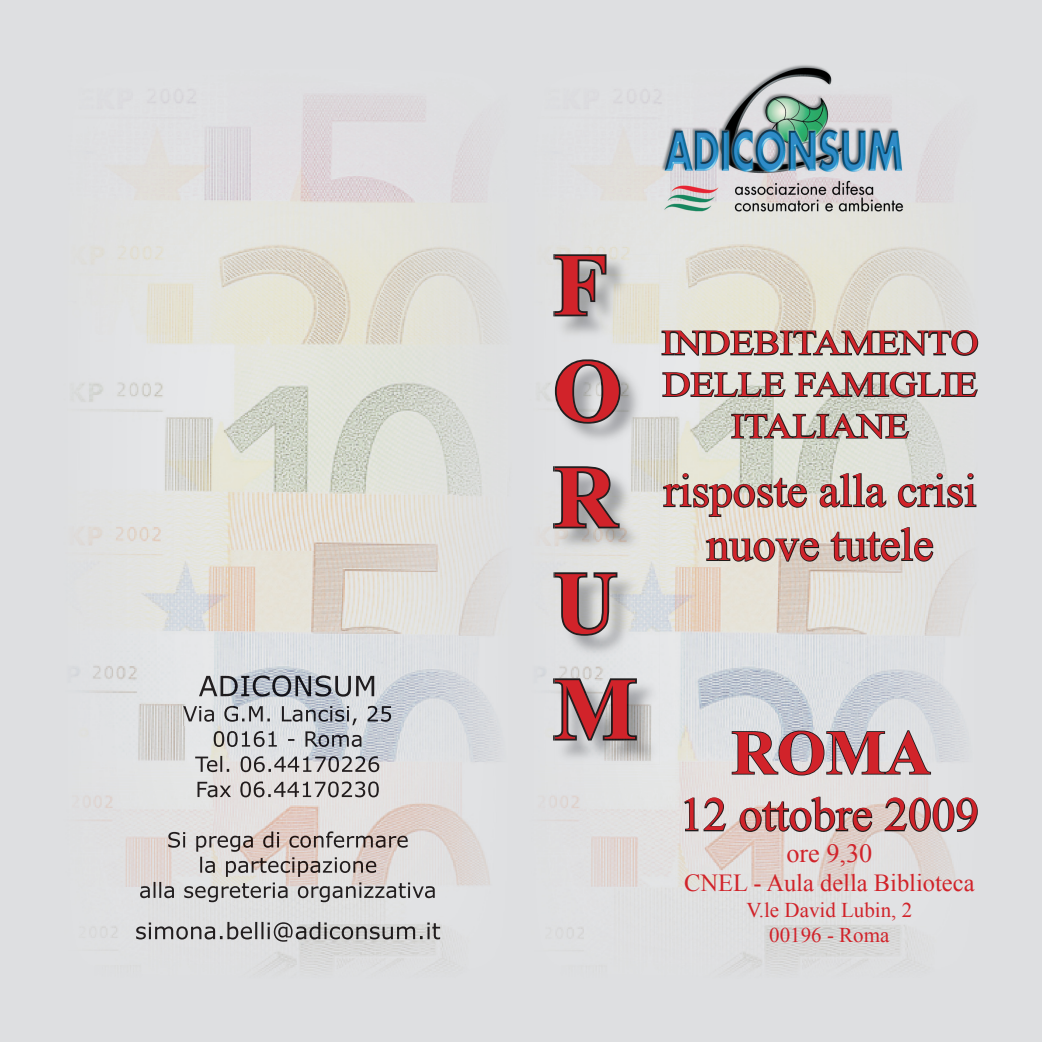
<style>
.page{position:relative;width:1042px;height:1042px;background:#dedfe1}
.page>*{position:absolute;margin:0;border:0;box-sizing:border-box;transform-origin:0 0}
.t1{font:700 88.38px/106px "Times New Roman";color:#d1232a}
.t2{font:700 63px "Times New Roman";color:#d1232a}
.t3{font:47.25px "Times New Roman";color:#d1232a}
.t4{font:46.2px/53.9px "Times New Roman";color:#d1232a;text-align:center}
.t5{font:34.65px/41.6px "Times New Roman";color:#d1232a;text-align:center;scale:1.12 1}
.t6{font:26.25px "Times New Roman";color:#d1232a}
.t7{font:24.5px "Times New Roman";color:#d1232a}
.t8{font:21px/25.2px "Times New Roman";color:#d1232a;text-align:center}
</style>
<div class="page">
<img style="left:551px;top:96px;width:146px;height:211px">
<img style="left:867px;top:137px;width:112px;height:830px">
<img style="left:697px;top:230px;width:170px;height:738px">
<img style="left:541px;top:316px;width:43px;height:623px">
<img style="left:644px;top:307px;width:54px;height:661px">
<img style="left:591px;top:836px;width:47px;height:51px">
<img style="left:75px;top:89px;width:425px;height:883px">
<img style="left:658px;top:65px;width:248px;height:147px">
<img style="left:555px;top:254px;width:105px;height:510px">
<img style="left:553px;top:254px;width:2px;height:62px">
<img style="left:555px;top:254px;width:51px;height:62px">
<img style="left:555px;top:359px;width:66px;height:65px">
<img style="left:553px;top:466px;width:67px;height:62px">
<img style="left:555px;top:572px;width:62px;height:64px">
<img style="left:553px;top:678px;width:84px;height:62px">
<img style="left:813px;top:330px;width:165px;height:26px">
<img style="left:813px;top:372px;width:104px;height:25px">
<img style="left:816px;top:413px;width:93px;height:26px">
<img style="left:682px;top:473px;width:291px;height:34px">
<img style="left:830px;top:527px;width:83px;height:34px">
<img style="left:778px;top:730px;width:153px;height:45px">
<img style="left:703px;top:797px;width:204px;height:35px">
<img style="left:199px;top:675px;width:175px;height:21px">
<img style="left:183px;top:706px;width:208px;height:19px">
<img style="left:214px;top:731px;width:147px;height:16px">
<img style="left:195px;top:756px;width:184px;height:16px">
<img style="left:197px;top:781px;width:182px;height:16px">
<img style="left:168px;top:831px;width:241px;height:21px">
<img style="left:200px;top:856px;width:177px;height:21px">
<img style="left:140px;top:882px;width:295px;height:20px">
<img style="left:136px;top:922px;width:134px;height:17px">
<img style="left:274px;top:922px;width:166px;height:19px">
<h1 class="t1" style="left:553px;top:230px;width:85px">F<br>O<br>R<br>U<br>M</h1>
<p class="t5" style="left:661px;top:321px;width:285px">INDEBITAMENTO<br>DELLE FAMIGLIE<br>ITALIANE</p>
<h3 class="t4" style="left:663px;top:463px;width:315px">risposte alla crisi nuove tutele</h3>
<h2 class="t2" style="left:731px;top:709px;width:201px">ROMA</h2>
<h3 class="t3" style="left:680px;top:783px;width:301px">12 ottobre 2009</h3>
<p class="t6" style="left:786px;top:835px;width:88px">ore 9,30</p>
<p class="t7" style="left:684px;top:866px;width:292px">CNEL - Aula della Biblioteca</p>
<p class="t8" style="left:746px;top:896px;width:167px">V.le David Lubin, 2<br>00196 - Roma</p>
</div>
